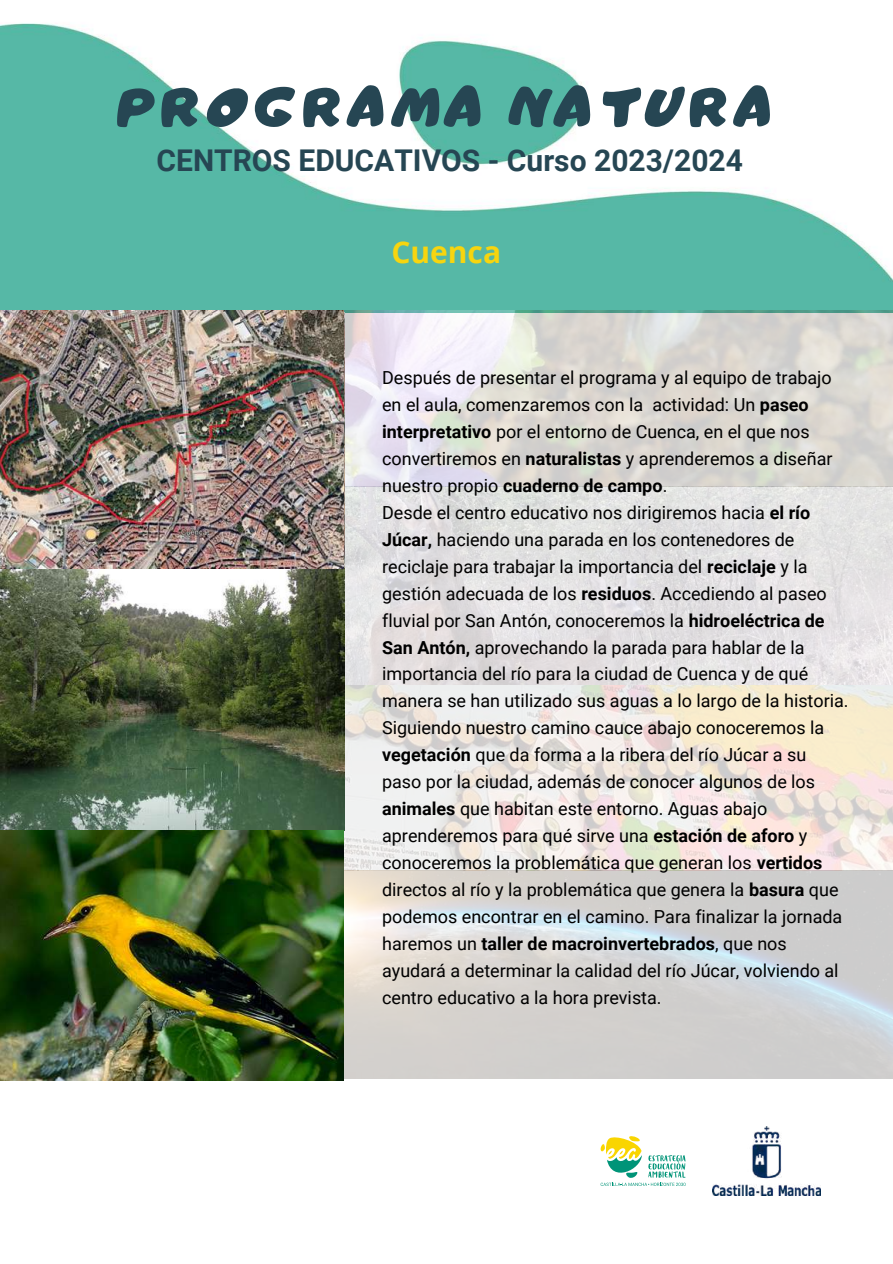
<style>
.page{position:relative;width:893px;height:1264px;background:#fff}
.page>*{position:absolute;margin:0;border:0;box-sizing:border-box;transform-origin:0 0}
.t1{font:52.5px "CA Generated";letter-spacing:.13em;color:#264653}
.t2{font:700 30px "Roboto";color:#264653}
.t3{font:700 30px "Open Sans";color:#f7d50f}
.t4{font:18px/27px "Roboto";color:#000}
.s1{font-weight:700}
</style>
<div class="page">
<img style="left:0;top:23px;width:892px;height:287px">
<img style="left:343px;top:310px;width:549px;height:768px">
<img style="left:0;top:312px;width:344px;height:768px">
<img style="left:0;top:310px;width:343px;height:259px">
<img style="left:712px;top:1126px;width:108px;height:69px">
<svg style="left:600px;top:1136px;width:85px;height:49px"></svg>
<h1 class="t1" style="left:119px;top:73px;width:656px">PROGRAMA NATURA</h1>
<h2 class="t2" style="left:156px;top:144px;width:587px">CENTROS EDUCATIVOS - Curso 2023/2024</h2>
<h2 class="t3" style="left:391px;top:231px;width:111px">Cuenca</h2>
<p class="t4" style="left:382px;top:364px;width:468px">Después de presentar el programa y al equipo de trabajo en el aula, comenzaremos con la actividad: Un <span class="s1">paseo interpretativo</span> por el entorno de Cuenca, en el que nos convertiremos en <span class="s1">naturalistas</span> y aprenderemos a diseñar nuestro propio <span class="s1">cuaderno de campo</span>.<br>Desde el centro educativo nos dirigiremos hacia <span class="s1">el río Júcar,</span> haciendo una parada en los contenedores de reciclaje para trabajar la importancia del <span class="s1">reciclaje</span> y la gestión adecuada de los <span class="s1">residuos</span>. Accediendo al paseo fluvial por San Antón, conoceremos la <span class="s1">hidroeléctrica de San Antón,</span> aprovechando la parada para hablar de la importancia del río para la ciudad de Cuenca y de qué manera se han utilizado sus aguas a lo largo de la historia.<br>Siguiendo nuestro camino cauce abajo conoceremos la <span class="s1">vegetación</span> que da forma a la ribera del río Júcar a su paso por la ciudad, además de conocer algunos de los <span class="s1">animales</span> que habitan este entorno. Aguas abajo aprenderemos para qué sirve una <span class="s1">estación de aforo</span> y conoceremos la problemática que generan los <span class="s1">vertidos </span>directos al río y la problemática que genera la <span class="s1">basura</span> que podemos encontrar en el camino. Para finalizar la jornada haremos un <span class="s1">taller de macroinvertebrados</span>, que nos ayudará a determinar la calidad del río Júcar, volviendo al centro educativo a la hora prevista.</p>
</div>
